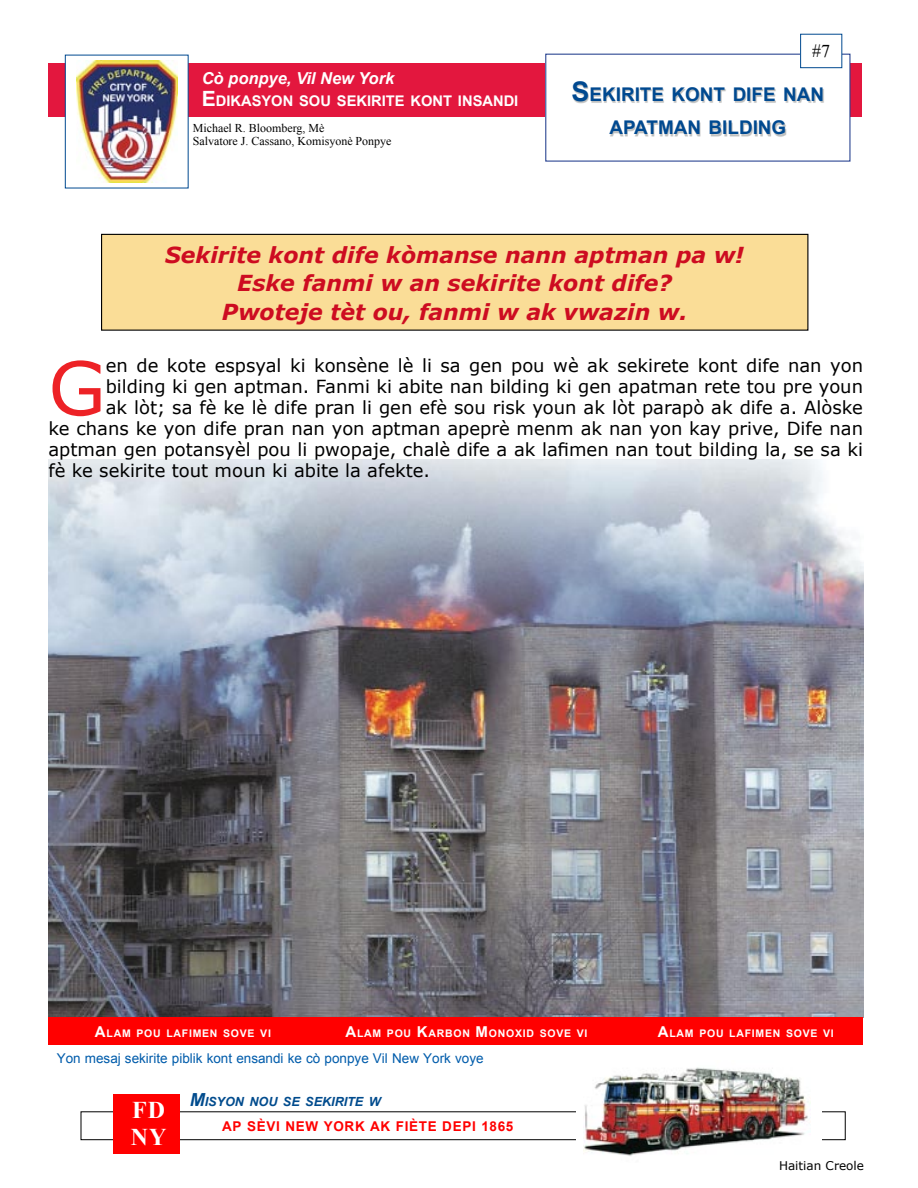
<style>
.page{position:relative;width:918px;height:1188px;background:#fff}
.page>*{position:absolute;margin:0;border:0;box-sizing:border-box;transform-origin:0 0}
.t1{font:73.95px "Verdana";color:#ed2226}
.t2{font:700 24px/27px "Times New Roman";color:#fff}
.t3{font:italic 700 22.05px/28.5px "Verdana";color:#cd0c21;text-align:center}
.t4{font:700 18.9px/33px "Arial";color:#004990;text-align:center}
.t5{font:18px "Verdana";color:#000}
.t6{font:18px "Times New Roman";color:#000}
.t7{font:italic 700 16.5px "Arial";color:#fff}
.t8{font:700 14.7px "Arial";color:#fff}
.t9{font:13.5px "Arial";color:#005cab}
.t10{font:700 13.5px "Arial";letter-spacing:.05em;color:#f00}
.t11{font:italic 700 12.6px "Arial";color:#004b8d}
.t12{font:12px/13.5px "Times New Roman";color:#000}
.t13{font:12px "Verdana";color:#000}
.t14{font:700 10.5px "Arial";letter-spacing:.07em;color:#fff}
.s1{font-size:21px}
.s2{font-size:27px}
.s3{font-size:15px}
.s4{font-size:18px}
</style>
<div class="page">
<div style="left:48px;top:63px;width:814px;height:53px;background:#e3173e"></div>
<div style="left:546px;top:54px;width:304px;height:107px;background:#fff"></div>
<svg style="left:573px;top:83px;width:289px;height:54px"></svg>
<div style="left:65px;top:55px;width:123px;height:133px;background:#fff"></div>
<img style="left:76px;top:61px;width:101px;height:121px">
<img style="left:48px;top:459px;width:815px;height:558px">
<div style="left:102px;top:234px;width:706px;height:96px;background:#fadd97"></div>
<div style="left:101px;top:234px;width:707px;height:97px;border:1px solid #000"></div>
<div style="left:800px;top:34px;width:42px;height:34px;border:1px solid #004990"></div>
<div style="left:81px;top:1111px;width:765px;height:29px;border:1px solid #000"></div>
<div style="left:48px;top:1017px;width:815px;height:28px;background:#f00"></div>
<div style="left:114px;top:1094px;width:66px;height:59px;background:#f00"></div>
<div style="left:576px;top:1061px;width:245px;height:101px;background:#fff"></div>
<img style="left:584px;top:1067px;width:227px;height:89px">
<p class="t7" style="left:202px;top:67px;width:194px">Cò ponpye, Vil New York</p>
<p class="t8" style="left:202px;top:91px;width:318px"><span class="s1">E</span>DIKASYON SOU SEKIRITE KONT INSANDI</p>
<p class="t12" style="left:193px;top:121px;width:200px">Michael R. Bloomberg, Mè<br>Salvatore J. Cassano, komisyonè ponpye</p>
<p class="t6" style="left:812px;top:39px;width:19px">#7</p>
<p class="t4" style="left:572px;top:78px;width:254px"><span class="s2">S</span>EKIRITE KONT DIFE NAN<br>APATMAN BILDING</p>
<p class="t3" style="left:165px;top:240px;width:580px">Sekirite kont dife kòmanse nann aptman pa w!<br>Eske fanmi w an sekirite kont dife?<br>Pwoteje tèt ou, fanmi w ak vwazin w.</p>
<p class="t5" style="left:106px;top:354px;width:759px">en de kote espsyal ki konsène lè li sa gen pou wè ak sekirete kont dife nan yon</p>
<p class="t5" style="left:106px;top:375px;width:759px">bilding ki gen aptman. Fanmi ki abite nan bilding ki gen apatman rete tou pre youn</p>
<p class="t5" style="left:106px;top:396px;width:759px">ak lòt; sa fè ke lè dife pran li gen efè sou risk youn ak lòt parapò ak dife a. Alòske</p>
<p class="t5" style="left:48px;top:417px;width:816px">ke chans ke yon dife pran nan yon aptman apeprè menm ak nan yon kay prive, Dife nan</p>
<p class="t5" style="left:48px;top:438px;width:816px">aptman gen potansyèl pou li pwopaje, chalè dife a ak lafimen nan tout bilding la, se sa ki</p>
<p class="t5" style="left:48px;top:459px;width:383px">fè ke sekirite tout moun ki abite la afekte.</p>
<h1 class="t1" style="left:48px;top:341px;width:59px">G</h1>
<p class="t14" style="left:95px;top:1026px;width:221px"><span class="s3">A</span>LAM POU LAFIMEN SOVE VI <span class="s3">A</span></p>
<p class="t14" style="left:357px;top:1026px;width:273px">LAM POU <span class="s3">K</span>ARBON <span class="s3">M</span> ONOXID SOVE VI <span class="s3">A</span></p>
<p class="t14" style="left:669px;top:1026px;width:166px">LAM POU LAFIMEN SOVE VI</p>
<p class="t9" style="left:57px;top:1050px;width:428px">Yon mesaj sekirite piblik kont ensandi ke cò ponpye Vil New York voye</p>
<p class="t11" style="left:190px;top:1093px;width:193px"><span class="s4">M</span>ISYON NOU SE SEKIRITE W</p>
<h2 class="t2" style="left:131px;top:1095px;width:37px">FD<br>NY</h2>
<p class="t10" style="left:222px;top:1117px;width:293px">AP SÈVI NEW YORK AK FIÈTE DEPI 1865</p>
<p class="t13" style="left:779px;top:1158px;width:86px">Haitian Creole</p>
</div>
